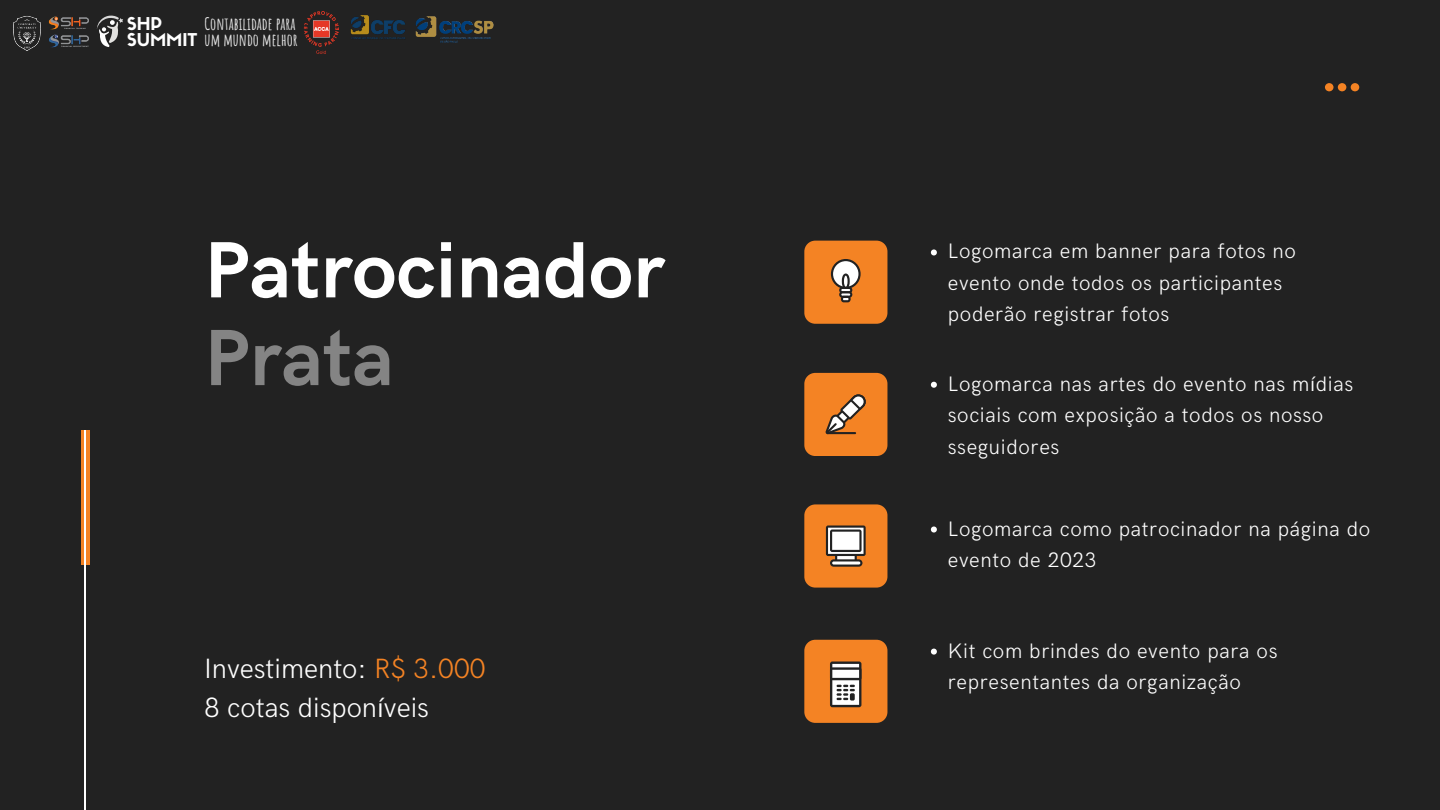
<style>
.page{position:relative;width:1440px;height:810px;background:#222}
.page>*{position:absolute;margin:0;border:0;box-sizing:border-box;transform-origin:0 0}
.t1{font:700 80px "HK Grotesk";color:#fff}
.t2{font:700 80px "HK Grotesk";color:#848484}
.t3{font:300 28px/39px "HK Grotesk";color:#fff}
.t4{font:300 21px/31.5px "HK Grotesk";letter-spacing:.03em;color:#fff}
.t5{font:17.4px "Sifonn Basic";color:#fff}
.t6{font:700 17px/15.8px "Amatic SC";color:#e6e6e6;text-align:right}
.s1{font-family:"Sifonn Basic";font-weight:400;font-size:17.4px;color:#fff}
.s2{color:#f48324}
</style>
<div class="page">
<svg style="left:81px;top:430px;width:9px;height:135px"></svg>
<hr style="left:85px;top:430px;width:1px;height:380px;background:#fff">
<svg style="left:1325px;top:83px;width:34px;height:8px"></svg>
<img style="left:13px;top:16px;width:28px;height:35px">
<img style="left:48px;top:16px;width:41px;height:32px">
<img style="left:303px;top:11px;width:36px;height:43px">
<svg style="left:97px;top:16px;width:26px;height:31px"></svg>
<img style="left:350px;top:15px;width:55px;height:24px">
<img style="left:415px;top:16px;width:78px;height:27px">
<div style="left:804px;top:504px;width:83px;height:84px;background:#f48324;border-radius:11px"></div>
<div style="left:804px;top:241px;width:83px;height:83px;background:#f48324;border-radius:11px"></div>
<div style="left:804px;top:373px;width:83px;height:83px;background:#f48324;border-radius:11px"></div>
<svg style="left:931px;top:382px;width:6px;height:6px"></svg>
<svg style="left:931px;top:527px;width:6px;height:6px"></svg>
<svg style="left:931px;top:249px;width:6px;height:6px"></svg>
<svg style="left:830px;top:259px;width:31px;height:43px"></svg>
<svg style="left:825px;top:394px;width:41px;height:40px"></svg>
<svg style="left:826px;top:525px;width:40px;height:42px;background:#a89c93"></svg>
<div style="left:804px;top:640px;width:83px;height:83px;background:#f48324;border-radius:11px"></div>
<svg style="left:931px;top:649px;width:6px;height:6px"></svg>
<svg style="left:830px;top:662px;width:31px;height:45px"></svg>
<div style="left:850px;top:693px;width:5px;height:8px;background:#222;border-radius:2px"></div>
<p class="t5" style="left:127px;top:17px;width:37px">SHP</p>
<p class="t6" style="left:127px;top:15px;width:172px">CONTABILIDADE PARA<br><span class="s1">SUMMIT</span> UM MUNDO MELHOR</p>
<h1 class="t1" style="left:204px;top:225px;width:462px">Patrocinador</h1>
<h1 class="t2" style="left:204px;top:313px;width:191px">Prata</h1>
<h2 class="t3" style="left:204px;top:651px;width:283px">Investimento: <span class="s2">R$ 3.000<br></span>8 cotas disponíveis</h2>
<p class="t4" style="left:948px;top:236px;width:350px">Logomarca em banner para fotos no evento onde todos os participantes poderão registrar fotos</p>
<p class="t4" style="left:948px;top:369px;width:407px">Logomarca nas artes do evento nas mídias sociais com exposição a todos os nosso sseguidores</p>
<p class="t4" style="left:948px;top:513px;width:424px">Logomarca como patrocinador na página do evento de 2023</p>
<p class="t4" style="left:948px;top:636px;width:331px">Kit com brindes do evento para os representantes da organização</p>
</div>
